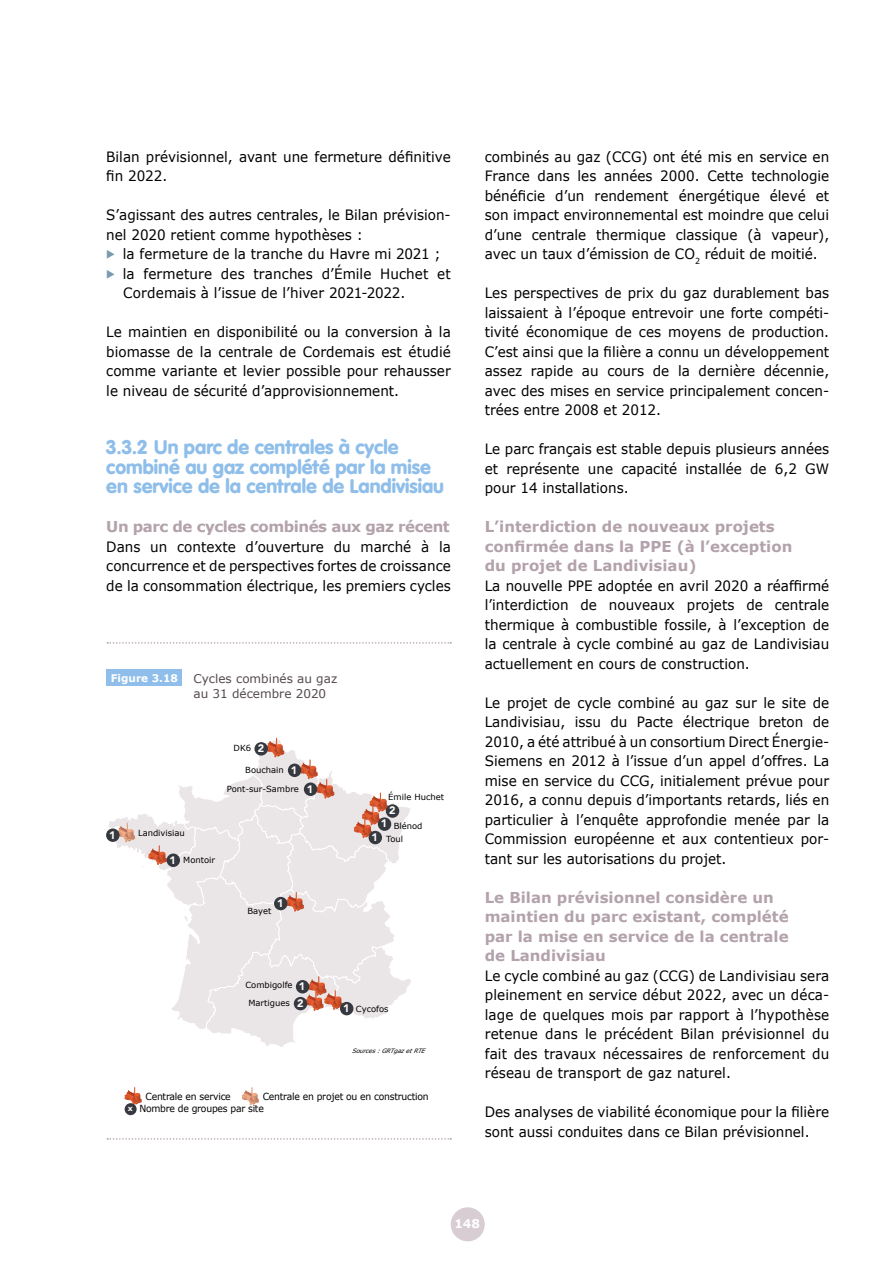
<style>
.page{position:relative;width:893px;height:1263px;background:#fff}
.page>*{position:absolute;margin:0;border:0;box-sizing:border-box;transform-origin:0 0}
.t1{font:900 19.5px/19.5px "VAG Rounded";color:#8ebee9}
.t2{font:700 15px/19.5px "Verdana";color:#b3a2ab}
.t3{font:700 15px "Verdana";letter-spacing:-.03em;color:#b3a2ab}
.t4{font:14.25px/19.5px "Verdana";color:#000;text-align:justify;scale:.95 1}
.t5{font:12px/15px "Verdana";color:#544a4e}
.t6{font:700 12px "Verdana";color:#fff}
.t7{font:900 10.8px "Avenir";color:#fff}
.t8{font:700 10.5px "Verdana";color:#fff}
.t9{font:9.75px/11.7px "Verdana";letter-spacing:-.025em;color:#000;scale:.95 1}
.t10{font:8.4px/17.2px "Verdana";color:#000;text-align:center}
.t11{font:italic 6px "Verdana";color:#000}
.s1{color:#799aaf}
.s2{font-weight:700;font-size:7.5px;color:#fff}
</style>
<div class="page">
<div style="left:451px;top:1207px;width:34px;height:34px;background:#d7cdd3;border-radius:50%"></div>
<svg style="left:107px;top:642px;width:344px;height:2px"></svg>
<svg style="left:107px;top:1138px;width:344px;height:2px"></svg>
<div style="left:107px;top:669px;width:75px;height:17px;background:#8ebee9"></div>
<svg style="left:108px;top:738px;width:303px;height:309px"></svg>
<div style="left:386px;top:804px;width:13px;height:14px;background:#36393f;border-radius:50%"></div>
<div style="left:254px;top:742px;width:14px;height:13px;background:#36393f;border-radius:50%"></div>
<div style="left:106px;top:828px;width:14px;height:14px;background:#36393f;border-radius:50%"></div>
<div style="left:167px;top:853px;width:13px;height:14px;background:#36393f;border-radius:50%"></div>
<div style="left:288px;top:764px;width:13px;height:13px;background:#36393f;border-radius:50%"></div>
<div style="left:304px;top:782px;width:13px;height:14px;background:#36393f;border-radius:50%"></div>
<div style="left:378px;top:817px;width:13px;height:14px;background:#36393f;border-radius:50%"></div>
<div style="left:369px;top:831px;width:13px;height:13px;background:#36393f;border-radius:50%"></div>
<div style="left:274px;top:897px;width:13px;height:13px;background:#36393f;border-radius:50%"></div>
<div style="left:296px;top:980px;width:13px;height:13px;background:#36393f;border-radius:50%"></div>
<div style="left:340px;top:1002px;width:13px;height:13px;background:#36393f;border-radius:50%"></div>
<div style="left:294px;top:997px;width:13px;height:13px;background:#36393f;border-radius:50%"></div>
<svg style="left:125px;top:1087px;width:17px;height:18px"></svg>
<svg style="left:242px;top:1087px;width:17px;height:18px"></svg>
<div style="left:125px;top:1103px;width:12px;height:12px;background:#36393f;border-radius:50%"></div>
<p class="t4" style="left:106px;top:146px;width:364px">Bilan prévisionnel, avant une fermeture définitive fin 2022.</p>
<p class="t4" style="left:106px;top:205px;width:364px">S’agissant des autres centrales, le Bilan prévision&shy;nel 2020 retient comme hypothèses :</p>
<p class="t4" style="left:106px;top:244px;width:353px"><span class="s1">◆</span> la fermeture de la tranche du Havre mi 2021 ;</p>
<p class="t4" style="left:123px;top:263px;width:346px;text-indent:-17px"><span class="s1">◆</span> la fermeture des tranches d’Émile Huchet et<br>Cordemais à l’issue de l’hiver 2021-2022.</p>
<p class="t4" style="left:106px;top:322px;width:364px">Le maintien en disponibilité ou la conversion à la biomasse de la centrale de Cordemais est étudié comme variante et levier possible pour rehausser le niveau de sécurité d’approvisionnement.</p>
<h1 class="t1" style="left:106px;top:437px;width:339px">3.3.2 Un parc de centrales à cycle combiné au gaz complété par la mise en service de la centrale de Landivisiau</h1>
<p class="t3" style="left:106px;top:516px;width:345px">Un parc de cycles combinés aux gaz récent</p>
<p class="t4" style="left:106px;top:536px;width:364px">Dans un contexte d’ouverture du marché à la concurrence et de perspectives fortes de croissance de la consommation électrique, les premiers cycles</p>
<p class="t8" style="left:111px;top:670px;width:69px">Figure 3.18</p>
<p class="t5" style="left:194px;top:671px;width:145px">Cycles combinés au gaz au 31 décembre 2020</p>
<p class="t7" style="left:109px;top:825px;width:8px">1</p>
<p class="t7" style="left:258px;top:739px;width:8px">2</p>
<p class="t10" style="left:234px;top:739px;width:19px">DK6</p>
<p class="t10" style="left:245px;top:761px;width:40px">Bouchain</p>
<p class="t7" style="left:291px;top:761px;width:8px">1</p>
<p class="t10" style="left:227px;top:780px;width:73px">Pont-sur-Sambre</p>
<p class="t7" style="left:307px;top:779px;width:8px">1</p>
<p class="t10" style="left:138px;top:824px;width:48px">Landivisiau</p>
<p class="t10" style="left:183px;top:851px;width:33px">Montoir</p>
<p class="t7" style="left:170px;top:850px;width:8px">1</p>
<p class="t7" style="left:277px;top:894px;width:8px">1</p>
<p class="t10" style="left:247px;top:902px;width:25px">Bayet</p>
<p class="t10" style="left:388px;top:788px;width:57px">Émile Huchet</p>
<p class="t7" style="left:389px;top:801px;width:8px">2</p>
<p class="t7" style="left:381px;top:814px;width:8px">1</p>
<p class="t10" style="left:394px;top:817px;width:30px">Blénod</p>
<p class="t7" style="left:372px;top:828px;width:8px">1</p>
<p class="t10" style="left:386px;top:830px;width:19px">Toul</p>
<p class="t10" style="left:245px;top:977px;width:49px">Combigolfe<br>Martigues</p>
<p class="t7" style="left:299px;top:977px;width:8px">1</p>
<p class="t7" style="left:297px;top:994px;width:8px">2</p>
<p class="t7" style="left:343px;top:999px;width:8px">1</p>
<p class="t10" style="left:356px;top:1000px;width:34px">Cycofos</p>
<p class="t11" style="left:352px;top:1047px;width:76px">Sources :GRTgazetRTE</p>
<p class="t9" style="left:128px;top:1091px;width:318px;text-indent:135px">Centrale en projet ou en construction <span class="s2">x</span> Nombre de groupes par site</p>
<p class="t9" style="left:145px;top:1091px;width:91px">Centrale en service</p>
<p class="t4" style="left:485px;top:146px;width:364px">combinés au gaz (CCG) ont été mis en service en France dans les années 2000. Cette technologie bénéficie d’un rendement énergétique élevé et son impact environnemental est moindre que celui d’une centrale thermique classique (à vapeur), avec un taux d’émission de CO<sub>2</sub> réduit de moitié.</p>
<p class="t4" style="left:485px;top:283px;width:364px">Les perspectives de prix du gaz durablement bas laissaient à l’époque entrevoir une forte compéti&shy;tivité économique de ces moyens de production.<br>C’est ainsi que la filière a connu un développement assez rapide au cours de la dernière décennie, avec des mises en service principalement concen&shy;trées entre 2008 et 2012.</p>
<p class="t4" style="left:485px;top:439px;width:364px">Le parc français est stable depuis plusieurs années et représente une capacité installée de 6,2 GW pour 14 installations.</p>
<p class="t2" style="left:485px;top:517px;width:309px">L’interdiction de nouveaux projets confirmée dans la PPE (à l’exception du projet de Landivisiau)</p>
<p class="t4" style="left:485px;top:575px;width:364px">La nouvelle PPE adoptée en avril 2020 a réaffirmé l’interdiction de nouveaux projets de centrale thermique à combustible fossile, à l’exception de la centrale à cycle combiné au gaz de Landivisiau actuellement en cours de construction.</p>
<p class="t4" style="left:485px;top:692px;width:364px">Le projet de cycle combiné au gaz sur le site de Landivisiau, issu du Pacte électrique breton de 2010, a été attribué à un consortium Direct Énergie-Siemens en 2012 à l’issue d’un appel d’offres. La mise en service du CCG, initialement prévue pour 2016, a connu depuis d’importants retards, liés en particulier à l’enquête approfondie menée par la Commission européenne et aux contentieux por&shy;tant sur les autorisations du projet.</p>
<p class="t2" style="left:485px;top:887px;width:305px">Le Bilan prévisionnel considère un maintien du parc existant, complété par la mise en service de la centrale de Landivisiau</p>
<p class="t4" style="left:485px;top:965px;width:364px">Le cycle combiné au gaz (CCG) de Landivisiau sera pleinement en service début 2022, avec un déca&shy;lage de quelques mois par rapport à l’hypothèse retenue dans le précédent Bilan prévisionnel du fait des travaux nécessaires de renforcement du réseau de transport de gaz naturel.</p>
<p class="t4" style="left:485px;top:1102px;width:364px">Des analyses de viabilité économique pour la filière sont aussi conduites dans ce Bilan prévisionnel.</p>
<p class="t6" style="left:454px;top:1215px;width:27px">148</p>
</div>
